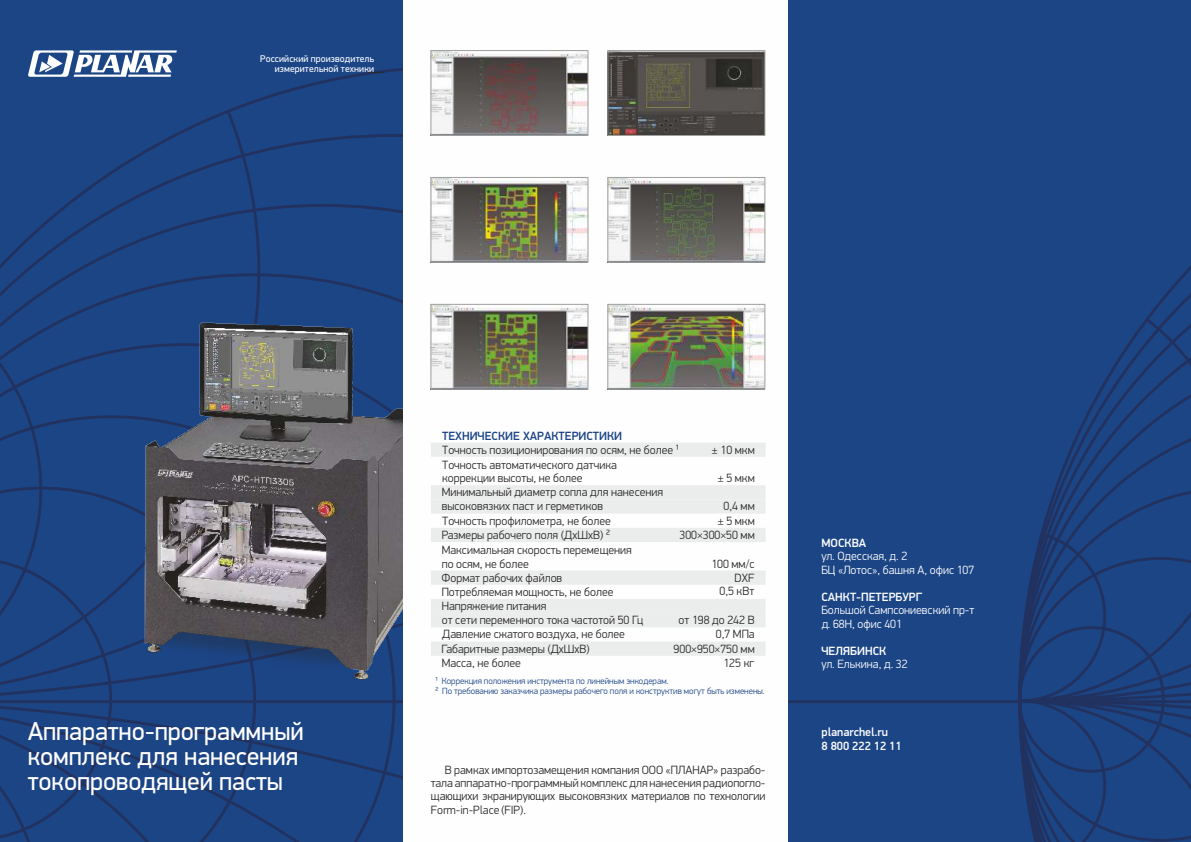
<style>
.page{position:relative;width:1191px;height:842px;background:#fff}
.page>*{position:absolute;margin:0;border:0;box-sizing:border-box;transform-origin:0 0}
.t1{font:26px/24.8px "PF Din Display Pro";letter-spacing:-.005em;color:#fefefe}
.t2{font:300 12px/14.7px "PF Din Display Pro";color:#2b2a29}
.t3{font:300 12px/13.4px "PF Din Display Pro";color:#fefefe}
.t4{font:500 12px/13.6px "PF Din Display Pro";color:#fefefe}
.t5{font:500 12px "PF Din Display Pro";color:#1c4586}
.t6{font:9.7px/10.9px "PF Din Display Pro";letter-spacing:.01em;color:#fefefe;text-align:right}
.t7{font:300 9px/10.1px "PF Din Display Pro";color:#1c4586}
</style>
<div class="page">
<div style="left:788px;top:0;width:6px;height:842px;background:#1c4586"></div>
<svg style="left:788px;top:700px;width:6px;height:3px"></svg>
<img style="left:609px;top:52px;width:154px;height:82px">
<div style="left:607px;top:50px;width:158px;height:86px;border:1px solid #9d9e9e"></div>
<img style="left:609px;top:179px;width:154px;height:82px">
<div style="left:607px;top:177px;width:158px;height:86px;border:1px solid #9d9e9e"></div>
<img style="left:433px;top:52px;width:153px;height:82px">
<div style="left:431px;top:50px;width:157px;height:86px;border:1px solid #9d9e9e"></div>
<img style="left:609px;top:306px;width:154px;height:81px">
<div style="left:607px;top:304px;width:158px;height:85px;border:1px solid #9d9e9e"></div>
<img style="left:433px;top:306px;width:153px;height:81px">
<div style="left:431px;top:304px;width:157px;height:85px;border:1px solid #9d9e9e"></div>
<img style="left:433px;top:179px;width:153px;height:82px">
<div style="left:431px;top:177px;width:157px;height:86px;border:1px solid #9d9e9e"></div>
<div style="left:431px;top:642px;width:334px;height:14px;background:#ebecec"></div>
<div style="left:431px;top:528px;width:334px;height:14px;background:#ebecec"></div>
<div style="left:431px;top:443px;width:334px;height:14px;background:#ebecec"></div>
<div style="left:431px;top:485px;width:334px;height:29px;background:#ebecec"></div>
<div style="left:431px;top:570px;width:334px;height:15px;background:#ebecec"></div>
<div style="left:431px;top:599px;width:334px;height:28px;background:#ebecec"></div>
<div style="left:794px;top:0;width:396px;height:842px;background:#1c4586"></div>
<svg style="left:1018px;top:266px;width:172px;height:576px"></svg>
<hr style="left:794px;top:700px;width:396px;height:3px;background:#223260">
<div style="left:0;top:0;width:402px;height:842px;background:#1c4586"></div>
<svg style="left:0;top:68px;width:402px;height:774px"></svg>
<hr style="left:0;top:700px;width:402px;height:3px;background:#223260">
<svg style="left:28px;top:50px;width:149px;height:27px"></svg>
<svg style="left:370px;top:72px;width:14px;height:1px"></svg>
<img style="left:130px;top:317px;width:272px;height:374px">
<p class="t6" style="left:260px;top:54px;width:115px">Российский производитель измерительной техники</p>
<h1 class="t1" style="left:28px;top:721px;width:277px">Аппаратно-программный комплекс для нанесения токопроводящей пасты</h1>
<p class="t5" style="left:442px;top:430px;width:181px">ТЕХНИЧЕСКИЕ ХАРАКТЕРИСТИКИ</p>
<p class="t2" style="left:442px;top:443px;width:238px;line-height:15.1px">Точность позиционирования по осям, не более ¹<br>Точность автоматического датчика</p>
<p class="t2" style="left:442px;top:473px;width:223px;line-height:13.3px">коррекции высоты, не более<br>Минимальный диаметр сопла для нанесения</p>
<p class="t2" style="left:442px;top:500px;width:191px">высоковязких паст и герметиков Точность профилометра, не более Размеры рабочего поля (ДхШхВ) ²<br>Максимальная скорость перемещения</p>
<p class="t2" style="left:441px;top:557px;width:122px">по осям, не более<br>Формат рабочих файлов</p>
<p class="t2" style="left:442px;top:585px;width:173px">Потребляемая мощность, не более<br>Напряжение питания</p>
<p class="t2" style="left:441px;top:613px;width:203px;line-height:14.4px">от сети переменного тока частотой 50 Гц<br>Давление сжатого воздуха, не более<br>Габаритные размеры (ДхШхВ)<br>Масса, не более</p>
<p class="t2" style="left:712px;top:443px;width:44px">± 10 мкм</p>
<p class="t2" style="left:718px;top:472px;width:38px">± 5 мкм</p>
<p class="t2" style="left:679px;top:515px;width:77px;line-height:14.2px;text-align:right">± 5 мкм<br>300×300×50 мм</p>
<p class="t2" style="left:723px;top:500px;width:33px">0,4 мм</p>
<p class="t2" style="left:711px;top:558px;width:45px;line-height:13.9px;text-align:right">100 мм/с<br>DXF<br>0,5 кВт</p>
<p class="t2" style="left:673px;top:613px;width:83px;text-align:right">от 198 до 242 В<br>0,7 МПа<br>900×950×750 мм<br>125 кг</p>
<p class="t7" style="left:435px;top:677px;width:331px">¹ Коррекция положения инструмента по линейным энкодерам.<br>² По требованию заказчика размеры рабочего поля и конструктив могут быть изменены.</p>
<p class="t2" style="left:431px;top:764px;width:336px;line-height:13.4px;text-align:justify;text-indent:14px">В рамках импортозамещения компания ООО «ПЛАНАР» разрабо&shy;тала аппаратно-программный комплекс для нанесения радиопогло&shy;щающихи экранирующих высоковязких материалов по технологии Form-in-Place (FIP).</p>
<p class="t4" style="left:821px;top:537px;width:47px">МОСКВА</p>
<p class="t3" style="left:821px;top:551px;width:154px">ул. Одесская, д. 2<br>БЦ «Лотос», башня А, офис 107</p>
<p class="t4" style="left:821px;top:591px;width:102px">САНКТ-ПЕТЕРБУРГ</p>
<p class="t3" style="left:821px;top:605px;width:155px">Большой Сампсониевский пр-т д. 68Н, офис 401</p>
<p class="t4" style="left:821px;top:645px;width:67px">ЧЕЛЯБИНСК</p>
<p class="t3" style="left:821px;top:658px;width:88px">ул. Елькина, д. 32</p>
<p class="t4" style="left:821px;top:726px;width:82px">planarchel.ru<br>8 800 222 12 11</p>
</div>
